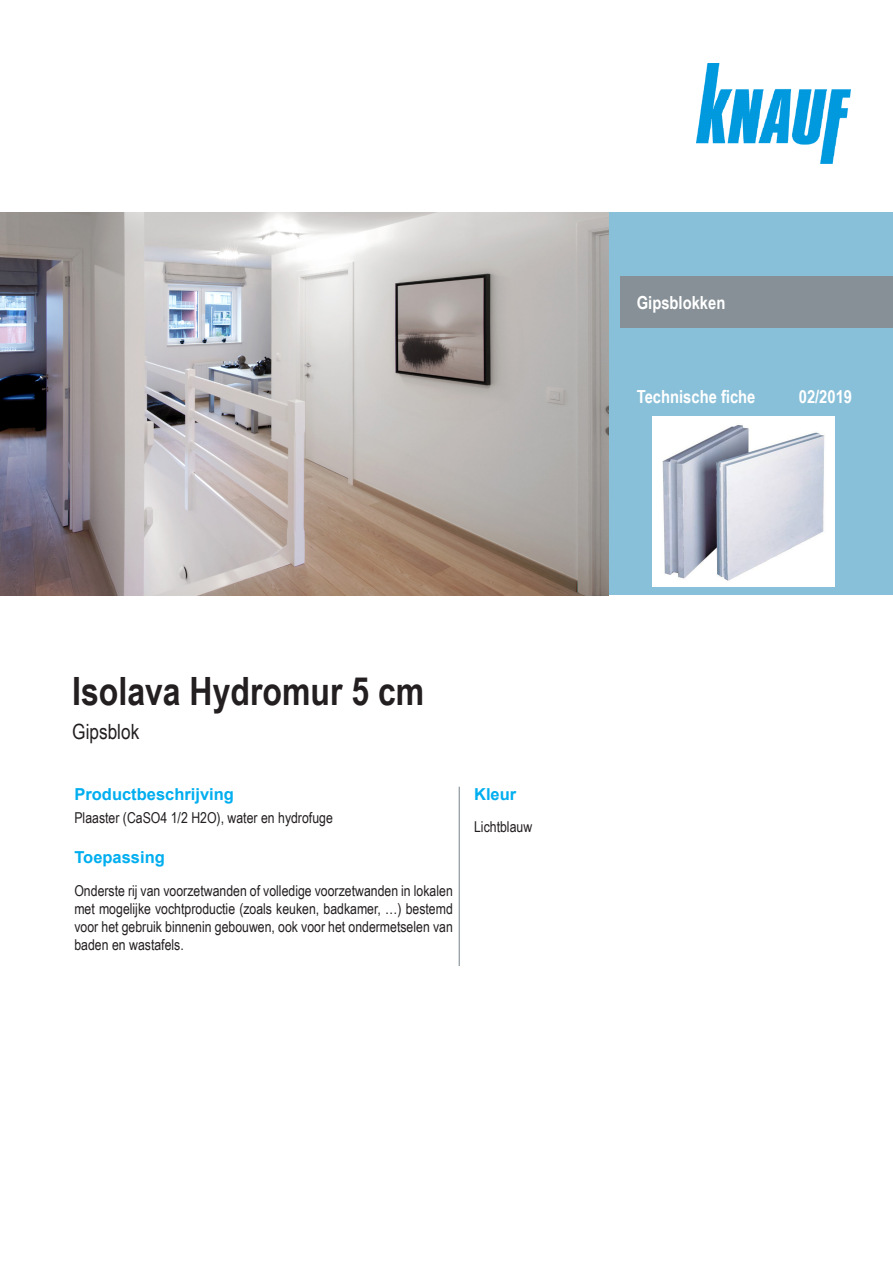
<style>
.page{position:relative;width:893px;height:1263px;background:#fff}
.page>*{position:absolute;margin:0;border:0;box-sizing:border-box;transform-origin:0 0}
.t1{font:700 39px "Arial Narrow";color:#231f20}
.t2{font:21px "Arial Narrow";color:#231f20}
.t3{font:700 18px "Arial Narrow";color:#fff}
.Ue3_Beschreibung_11{font:700 16.5px "Arial";color:#00aeef}
.Text_TB{font:15px/18px "Arial Narrow";color:#231f20;text-align:justify}
.Ue4_Beschreibung_10{font:15px "Arial Narrow";color:#231f20}
</style>
<div class="page">
<div style="left:608px;top:213px;width:285px;height:382px;background:#89c0d9"></div>
<div style="left:621px;top:276px;width:272px;height:52px;background:#869096"></div>
<img style="left:696px;top:64px;width:154px;height:99px">
<hr style="left:459px;top:787px;width:1px;height:179px;background:#869096">
<img style="left:652px;top:416px;width:182px;height:170px">
<img style="left:0;top:213px;width:608px;height:382px">
<p class="t3" style="left:637px;top:289px;width:90px">Gipsblokken</p>
<p class="t3" style="left:637px;top:383px;width:120px">Technische fiche</p>
<p class="t3" style="left:799px;top:383px;width:55px">02/2019</p>
<p class="t1" style="left:72px;top:662px;width:353px">Isolava Hydromur 5 cm</p>
<p class="t2" style="left:72px;top:716px;width:68px">Gipsblok</p>
<p class="Ue3_Beschreibung_11" style="left:74px;top:783px;width:161px">Productbeschrijving</p>
<p class="Ue4_Beschreibung_10" style="left:74px;top:807px;width:260px">Plaaster (CaSO4 1/2 H2O), water en hydrofuge</p>
<p class="Ue3_Beschreibung_11" style="left:74px;top:846px;width:92px">Toepassing</p>
<p class="Text_TB" style="left:74px;top:881px;width:380px">Onderste rij van voorzetwanden of volledige voorzetwanden in lokalen met mogelijke vochtproductie (zoals keuken, badkamer, …) bestemd voor het gebruik binnenin gebouwen, ook voor het ondermetselen van baden en wastafels.</p>
<p class="Ue3_Beschreibung_11" style="left:474px;top:783px;width:44px">Kleur</p>
<p class="Text_TB" style="left:474px;top:817px;width:60px">Lichtblauw</p>
</div>
